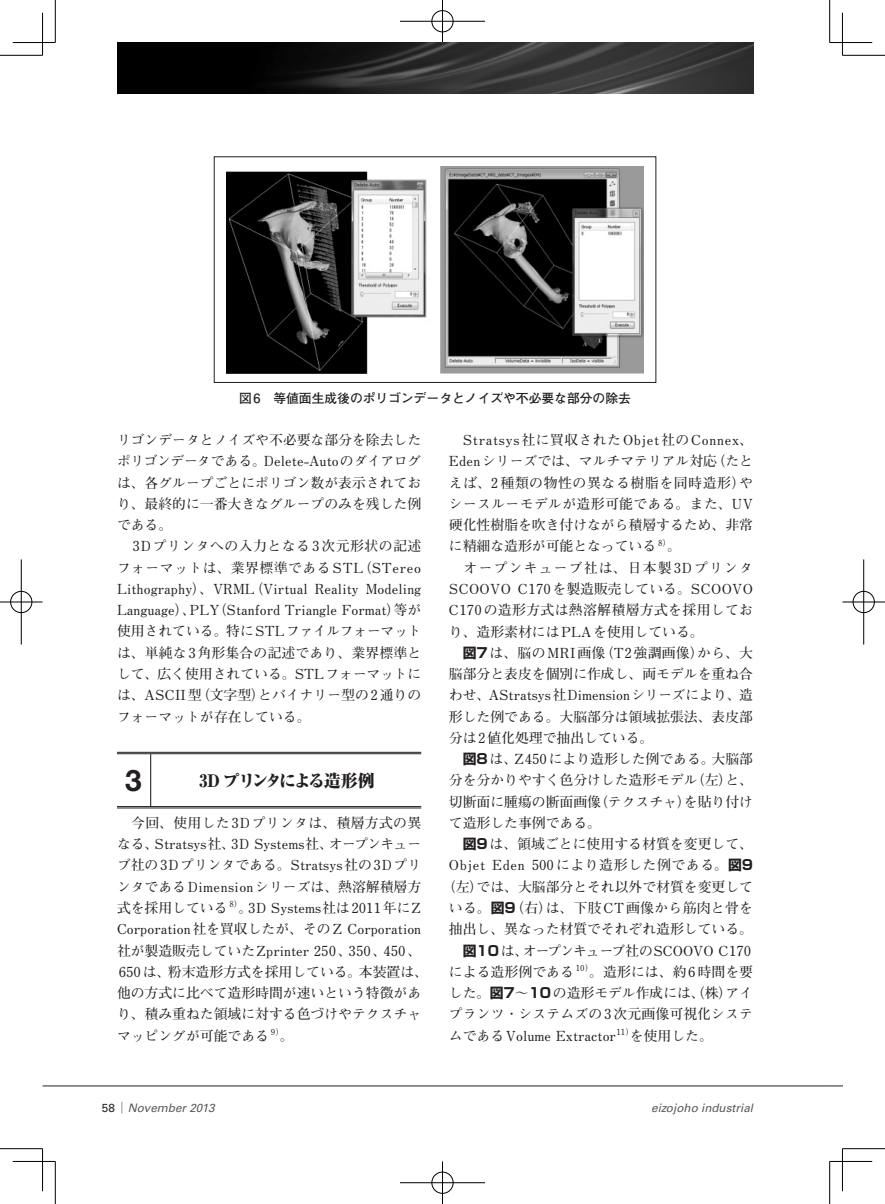
<style>
.page{position:relative;width:885px;height:1204px;background:#fff}
.page>*{position:absolute;margin:0;border:0;box-sizing:border-box;transform-origin:0 0}
.t1{font:700 29.7px "Helvetica Neue";color:#231f20}
.t2{font:16.95px "Ryumin Pro Ex Heavy 90 pv RKSJ H";letter-spacing:-.105em;color:#231f20}
.t3{font:13.8px/21.3px "Futo Min A101 Pro Bold 90 pv RKSJ H";color:#231f20}
.t4{font:13.8px/21.3px "Futo Min A101 Pro Bold 90 pv RKSJ H";letter-spacing:.025em;color:#231f20}
.t5{font:13.8px "Futo Min A101 Pro Bold 90 pv RKSJ H";letter-spacing:.045em;color:#231f20}
.t6{font:12.75px "Futo Go B101 Pro Bold 90 pv RKSJ H";color:#231f20}
.t7{font:italic 11.7px "Univers";color:#5b5b5b}
.s1{font-family:"Shin Go Pro Bold 90 pv RKSJ H"}
.s2{font-style:normal;color:#231f20}
.s3{font-family:"Ryumin Medium 83 pv RKSJ H";font-style:normal;color:#231f20}
</style>
<div class="page">
<img style="left:117px;top:43px;width:636px;height:51px">
<hr style="left:43px;top:1085px;width:786px;height:1px;background:#231f20">
<svg style="left:829px;top:1085px;width:13px;height:1px"></svg>
<hr style="left:117px;top:806px;width:304px;height:1px;background:#231f20">
<hr style="left:117px;top:807px;width:304px;height:1px;background:#231f20">
<hr style="left:117px;top:752px;width:304px;height:1px;background:#231f20">
<hr style="left:117px;top:753px;width:304px;height:1px;background:#231f20">
<hr style="left:150px;top:754px;width:1px;height:52px;background:#231f20">
<img style="left:226px;top:166px;width:417px;height:207px">
<div style="left:214px;top:156px;width:442px;height:227px;border:1px solid #231f20"></div>
<hr style="left:0;top:55px;width:43px;height:1px;background:#000">
<hr style="left:842px;top:55px;width:42px;height:1px;background:#000">
<hr style="left:0;top:1148px;width:43px;height:1px;background:#000">
<hr style="left:842px;top:1148px;width:42px;height:1px;background:#000">
<hr style="left:55px;top:0;width:1px;height:43px;background:#000">
<hr style="left:55px;top:1161px;width:1px;height:42px;background:#000">
<hr style="left:829px;top:0;width:1px;height:43px;background:#000">
<hr style="left:829px;top:1161px;width:1px;height:42px;background:#000">
<hr style="left:13px;top:42px;width:42px;height:1px;background:#000">
<hr style="left:829px;top:42px;width:43px;height:1px;background:#000">
<hr style="left:13px;top:1161px;width:42px;height:1px;background:#000">
<hr style="left:829px;top:1161px;width:43px;height:1px;background:#000">
<hr style="left:42px;top:13px;width:1px;height:42px;background:#000">
<hr style="left:42px;top:1148px;width:1px;height:43px;background:#000">
<hr style="left:842px;top:13px;width:1px;height:42px;background:#000">
<hr style="left:842px;top:1148px;width:1px;height:43px;background:#000">
<div style="left:431px;top:10px;width:22px;height:22px;border:1px solid #fff;border-radius:50%"></div>
<div style="left:431px;top:11px;width:22px;height:21px;border:1px solid #000;border-radius:50%"></div>
<hr style="left:400px;top:21px;width:85px;height:1px;background:#000">
<hr style="left:442px;top:0;width:1px;height:43px;background:#000">
<div style="left:431px;top:1171px;width:22px;height:22px;border:1px solid #000;border-radius:50%"></div>
<hr style="left:400px;top:1182px;width:85px;height:1px;background:#000">
<hr style="left:442px;top:1161px;width:1px;height:42px;background:#000">
<div style="left:10px;top:590px;width:22px;height:23px;border:1px solid #fff;border-radius:50%"></div>
<div style="left:11px;top:591px;width:21px;height:21px;border:1px solid #000;border-radius:50%"></div>
<hr style="left:0;top:601px;width:43px;height:1px;background:#000">
<hr style="left:21px;top:559px;width:1px;height:85px;background:#000">
<div style="left:852px;top:590px;width:22px;height:23px;border:1px solid #fff;border-radius:50%"></div>
<div style="left:852px;top:591px;width:22px;height:21px;border:1px solid #000;border-radius:50%"></div>
<hr style="left:842px;top:601px;width:42px;height:1px;background:#000">
<hr style="left:863px;top:559px;width:1px;height:85px;background:#000">
<p class="t6" style="left:239px;top:393px;width:393px">図6　等値面生成後のポリゴンデータとノイズや不必要な部分の除去</p>
<p class="t3" style="left:117px;top:431px;width:306px">リゴンデータとノイズや不必要な部分を除去したポリゴンデータである。Delete-Autoのダイアログは、各グループごとにポリゴン数が表示されており、最終的に一番大きなグループのみを残した例である。<br>　3Dプリンタへの入力となる3次元形状の記述フォーマットは、業界標準であるSTL（STereo<br>Lithography）、VRML（Virtual Reality Modeling<br>Language）、PLY（Stanford Triangle Format）等が使用されている。特にSTLファイルフォーマットは、単純な3角形集合の記述であり、業界標準として、広く使用されている。STLフォーマットには、ASCII型（文字型）とバイナリー型の2通りのフォーマットが存在している。</p>
<h1 class="t1" style="left:125px;top:761px;width:18px">3</h1>
<p class="t2" style="left:199px;top:773px;width:177px">3D プリンタによる造形例</p>
<p class="t3" style="left:117px;top:813px;width:312px">　今回、使用した3Dプリンタは、積層方式の異なる、Stratsys社、3D Systems社、オープンキューブ社の3Dプリンタである。Stratsys社の3DプリンタであるDimensionシリーズは、熱溶解積層方式を採用している <sup>8）</sup>。3D Systems社は2011年にZ<br>Corporation社を買収したが、そのZ Corporation社が製造販売していたZprinter 250、350、450、<br>650は、粉末造形方式を採用している。本装置は、他の方式に比べて造形時間が速いという特徴があり、積み重ねた領域に対する色づけやテクスチャマッピングが可能である <sup>9）</sup>。</p>
<p class="t4" style="left:449px;top:431px;width:306px">　Stratsys社に買収されたObjet社のConnex、<br>Edenシリーズでは、マルチマテリアル対応（たとえば、2種類の物性の異なる樹脂を同時造形）やシースルーモデルが造形可能である。また、UV硬化性樹脂を吹き付けながら積層するため、非常に精細な造形が可能となっている <sup>8）</sup>。<br>　オープンキューブ社は、日本製3Dプリンタ<br>SCOOVO C170を製造販売している。SCOOVO<br>C170の造形方式は熱溶解積層方式を採用しており、造形素材にはPLAを使用している。</p>
<p class="t3" style="left:449px;top:643px;width:306px;text-align:justify;text-indent:14px"><span class="s1">図7</span>は、脳のMRI画像（T2強調画像）から、大脳部分と表皮を個別に作成し、両モデルを重ね合わせ、AStratsys社Dimensionシリーズにより、造形した例である。大脳部分は領域拡張法、表皮部分は2値化処理で抽出している。</p>
<p class="t3" style="left:449px;top:750px;width:306px;text-align:justify;text-indent:14px"><span class="s1">図8</span>は、Z450により造形した例である。大脳部分を分かりやすく色分けした造形モデル（左）と、切断面に腫瘍の断面画像（テクスチャ）を貼り付けて造形した事例である。</p>
<p class="t3" style="left:462px;top:835px;width:292px"><span class="s1">図9</span>は、領域ごとに使用する材質を変更して、</p>
<p class="t5" style="left:449px;top:860px;width:306px">Objet Eden 500により造形した例である。<span class="s1">図9</span></p>
<p class="t3" style="left:442px;top:877px;width:312px">（左）では、大脳部分とそれ以外で材質を変更して</p>
<p class="t4" style="left:449px;top:899px;width:305px">いる。<span class="s1">図9</span>（右）は、下肢CT画像から筋肉と骨を</p>
<p class="t3" style="left:449px;top:920px;width:306px">抽出し、異なった材質でそれぞれ造形している。</p>
<p class="t3" style="left:462px;top:941px;width:290px"><span class="s1">図10</span>は、オープンキューブ社のSCOOVO C170</p>
<p class="t3" style="left:449px;top:962px;width:306px">による造形例である <sup>10）</sup>。造形には、約6時間を要</p>
<p class="t3" style="left:449px;top:984px;width:306px">した。<span class="s1">図7</span>～<span class="s1">10</span>の造形モデル作成には、（株）アイ</p>
<p class="t3" style="left:449px;top:1005px;width:306px">プランツ・システムズの3次元画像可視化システ</p>
<p class="t3" style="left:449px;top:1026px;width:265px">ムであるVolume Extractor<sup>11）</sup>を使用した。</p>
<p class="t7" style="left:102px;top:1101px;width:114px"><span class="s2">58</span><span class="s3">―</span>November 2013</p>
<p class="t7" style="left:651px;top:1100px;width:103px">eizojoho industrial</p>
</div>
